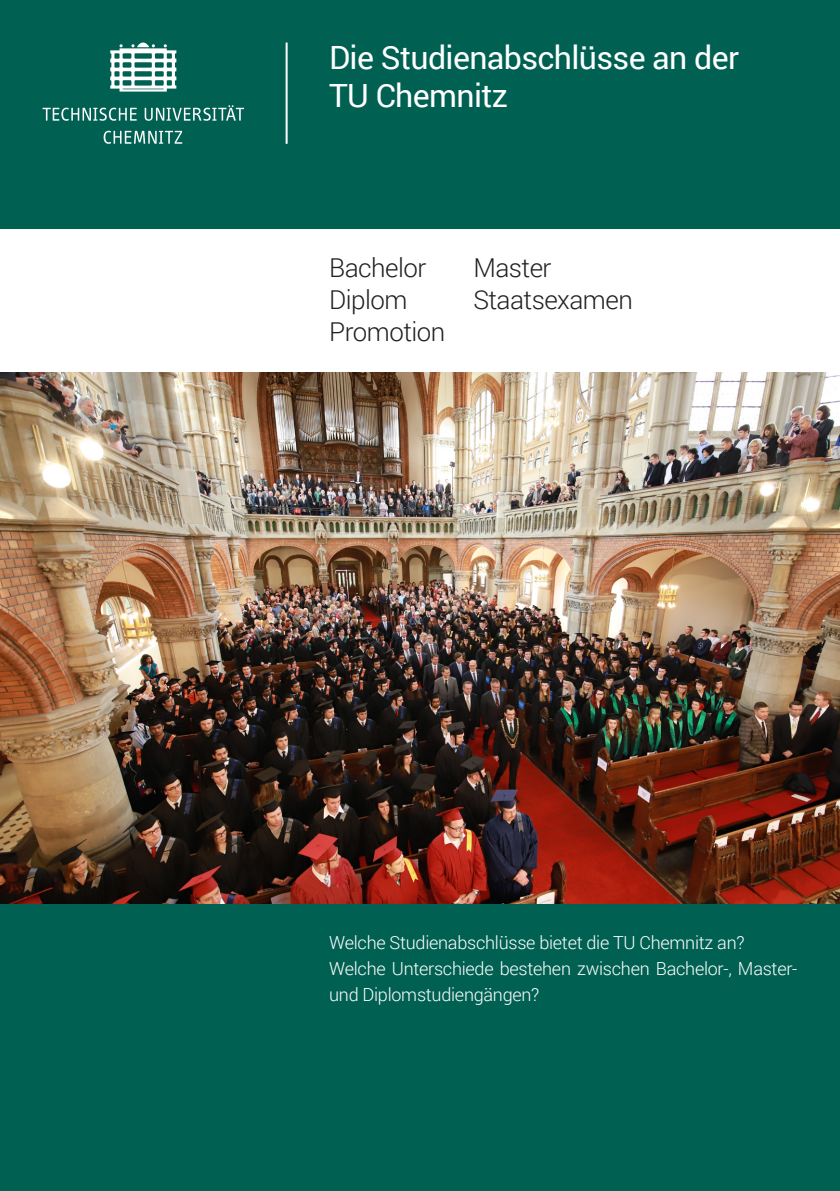
<style>
.page{position:relative;width:840px;height:1191px;background:#fff}
.page>*{position:absolute;margin:0;border:0;box-sizing:border-box;transform-origin:0 0}
.Studiengang_01{font:32px "Roboto";letter-spacing:-.02em;color:#fff}
.BA_MA_01{font:300 26px "Roboto";letter-spacing:-.02em;color:#231f20}
.Grundlegendes_Mengen{font:300 18px/26px "Roboto";letter-spacing:-.015em;color:#fff}
</style>
<div class="page">
<div style="left:0;top:0;width:839px;height:229px;background:#006153"></div>
<div style="left:0;top:875px;width:839px;height:316px;background:#006153"></div>
<svg style="left:110px;top:42px;width:66px;height:50px"></svg>
<svg style="left:104px;top:131px;width:78px;height:13px"></svg>
<svg style="left:43px;top:105px;width:201px;height:16px"></svg>
<hr style="left:285px;top:43px;width:2px;height:101px;background:#fff">
<img style="left:0;top:373px;width:839px;height:530px">
<p class="Studiengang_01" style="left:329px;top:35px;width:411px">Die Studienabschlüsse an der</p>
<p class="Studiengang_01" style="left:329px;top:73px;width:180px">TU Chemnitz</p>
<p class="BA_MA_01" style="left:329px;top:250px;width:99px">Bachelor</p>
<p class="BA_MA_01" style="left:473px;top:250px;width:80px">Master</p>
<p class="BA_MA_01" style="left:329px;top:282px;width:80px">Diplom</p>
<p class="BA_MA_01" style="left:473px;top:282px;width:161px">Staatsexamen</p>
<p class="BA_MA_01" style="left:329px;top:314px;width:118px">Promotion</p>
<p class="Grundlegendes_Mengen" style="left:329px;top:929px;width:416px">Welche Studienabschlüsse bietet die TU Chemnitz an?</p>
<p class="Grundlegendes_Mengen" style="left:329px;top:955px;width:469px">Welche Unterschiede bestehen zwischen Bachelor-, Master&shy;und Diplomstudiengängen?</p>
</div>
